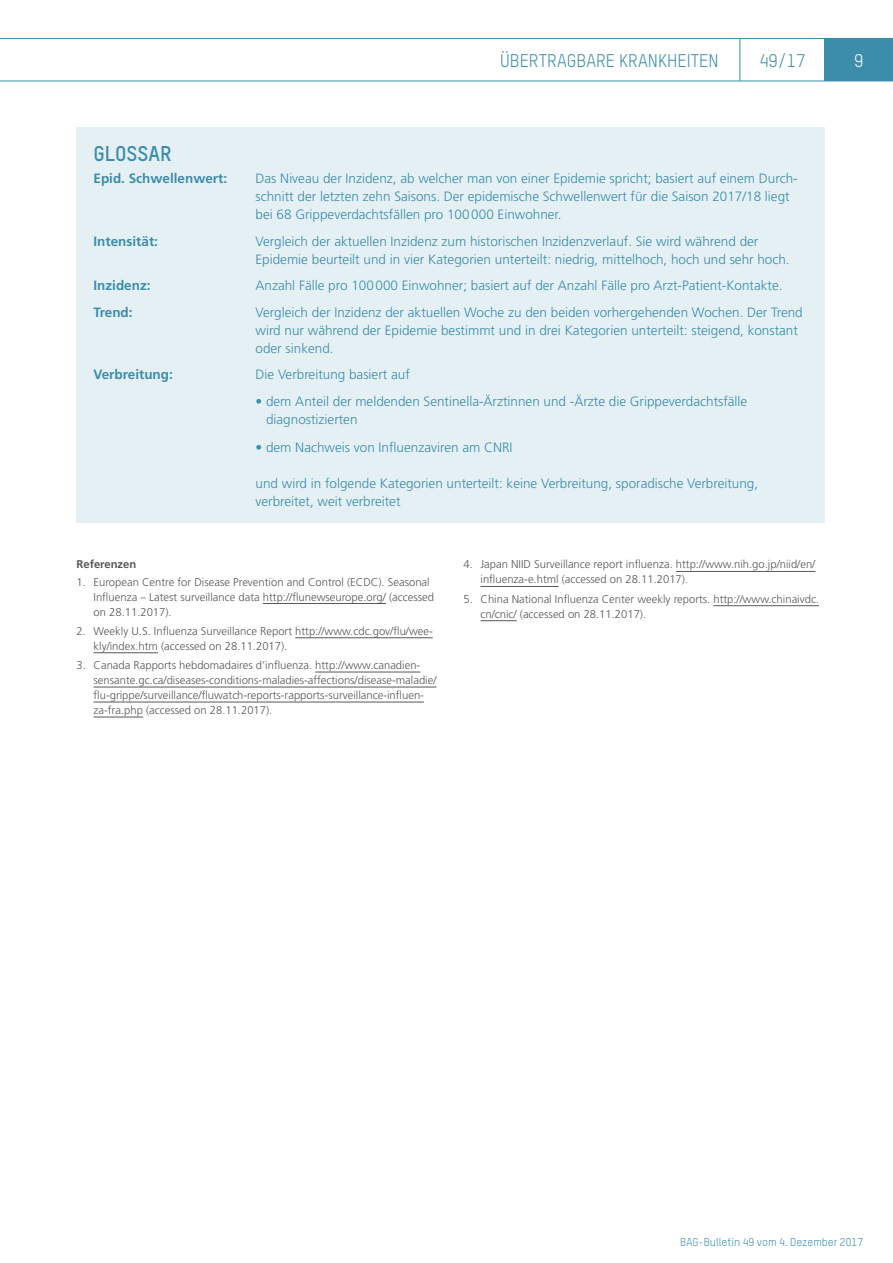
<style>
.page{position:relative;width:893px;height:1263px;background:#fff}
.page>*{position:absolute;margin:0;border:0;box-sizing:border-box;transform-origin:0 0}
.Infobox_Titel{font:700 21px "TSTAR";color:#3b8daa}
.t1{font:18px "TSTAR";color:#3b8daa}
.t2{font:18px "TSTAR";color:#fff}
.Infobox_Lauftext{font:300 13.5px/18px "Frutiger";color:#3b8daa}
.Lauftext_Normal{font:300 13.5px/18px "Frutiger";color:#3b8daa}
.Infobox_Lauftext-2{font:700 13.5px "Frutiger";color:#3b8daa}
.t3{font:300 11.25px/15px "Frutiger";color:#57585a}
.t4{font:11.25px "TSTAR";color:#3b8daa}
.Lauftext_Klein{font:700 11.25px "Frutiger";color:#57585a}
</style>
<div class="page">
<div style="left:825px;top:38px;width:68px;height:43px;background:#3b8daa"></div>
<hr style="left:0;top:38px;width:740px;height:1px;background:#3b8daa">
<hr style="left:740px;top:38px;width:85px;height:1px;background:#3b8daa">
<hr style="left:740px;top:39px;width:1px;height:42px;background:#3b8daa">
<hr style="left:0;top:81px;width:740px;height:1px;background:#3b8daa">
<hr style="left:740px;top:81px;width:85px;height:1px;background:#3b8daa">
<hr style="left:825px;top:81px;width:68px;height:1px;background:#3b8daa">
<hr style="left:263px;top:603px;width:123px;height:1px;background:#57585a">
<hr style="left:295px;top:637px;width:138px;height:1px;background:#57585a">
<hr style="left:94px;top:652px;width:64px;height:1px;background:#57585a">
<hr style="left:315px;top:672px;width:105px;height:1px;background:#57585a">
<hr style="left:94px;top:687px;width:342px;height:1px;background:#57585a">
<hr style="left:94px;top:702px;width:330px;height:1px;background:#57585a">
<hr style="left:94px;top:717px;width:49px;height:1px;background:#57585a">
<div style="left:77px;top:128px;width:748px;height:395px;background:#e5f0f5"></div>
<hr style="left:676px;top:571px;width:139px;height:1px;background:#57585a">
<hr style="left:480px;top:586px;width:79px;height:1px;background:#57585a">
<hr style="left:713px;top:605px;width:106px;height:1px;background:#57585a">
<hr style="left:480px;top:620px;width:37px;height:1px;background:#57585a">
<h2 class="t1" style="left:500px;top:49px;width:220px">ÜBERTRAGBARE KRANKHEITEN</h2>
<h2 class="t1" style="left:759px;top:49px;width:48px">49/17</h2>
<h2 class="t2" style="left:854px;top:49px;width:11px">9</h2>
<p class="Infobox_Titel" style="left:94px;top:140px;width:80px">GLOSSAR</p>
<p class="Infobox_Lauftext-2" style="left:94px;top:170px;width:135px">Epid. Schwellenwert:</p>
<p class="Infobox_Lauftext" style="left:256px;top:169px;width:544px">Das Niveau der Inzidenz, ab welcher man von einer Epidemie spricht; basiert auf einem Durch&shy;schnitt der letzten zehn Saisons. Der epidemische Schwellenwert für die Saison 2017/18 liegt bei 68 Grippeverdachtsfällen pro 100000 Einwohner.</p>
<p class="Infobox_Lauftext-2" style="left:94px;top:233px;width:66px">Intensität:</p>
<p class="Infobox_Lauftext" style="left:256px;top:232px;width:536px">Vergleich der aktuellen Inzidenz zum historischen Inzidenzverlauf. Sie wird während der<br>Epidemie beurteilt und in vier Kategorien unterteilt: niedrig, mittelhoch, hoch und sehr hoch.</p>
<p class="Infobox_Lauftext-2" style="left:94px;top:277px;width:59px">Inzidenz:</p>
<p class="Infobox_Lauftext" style="left:256px;top:276px;width:529px">Anzahl Fälle pro 100000 Einwohner; basiert auf der Anzahl Fälle pro Arzt-Patient-Kontakte.</p>
<p class="Infobox_Lauftext-2" style="left:94px;top:304px;width:41px">Trend:</p>
<p class="Infobox_Lauftext" style="left:256px;top:303px;width:549px">Vergleich der Inzidenz der aktuellen Woche zu den beiden vorhergehenden Wochen. Der Trend wird nur während der Epidemie bestimmt und in drei Kategorien unterteilt: steigend, konstant oder sinkend.</p>
<p class="Infobox_Lauftext-2" style="left:94px;top:366px;width:81px">Verbreitung:</p>
<p class="Infobox_Lauftext" style="left:256px;top:365px;width:156px">Die Verbreitung basiert auf</p>
<p class="Infobox_Lauftext" style="left:266px;top:392px;width:483px;text-indent:-11px">• dem Anteil der meldenden Sentinella-Ärztinnen und -Ärzte die Grippeverdachtsfälle diagnostizierten</p>
<p class="Lauftext_Normal" style="left:256px;top:438px;width:259px">• dem Nachweis von Influenzaviren am CNRI</p>
<p class="Lauftext_Normal" style="left:256px;top:474px;width:504px">und wird in folgende Kategorien unterteilt: keine Verbreitung, sporadische Verbreitung, verbreitet, weit verbreitet</p>
<p class="Lauftext_Klein" style="left:77px;top:558px;width:61px">Referenzen</p>
<p class="t3" style="left:94px;top:574px;width:342px;text-indent:-17px">1. European Centre for Disease Prevention and Control (ECDC). Seasonal<br>Influenza – Latest surveillance data http://flunewseurope.org/ (accessed on 28.11.2017).</p>
<p class="t3" style="left:94px;top:623px;width:341px;text-indent:-17px">2. Weekly U.S. Influenza Surveillance Report http://www.cdc.gov/flu/wee&shy;kly/index.htm (accessed on 28.11.2017).</p>
<p class="t3" style="left:94px;top:658px;width:344px;text-indent:-17px">3. Canada Rapports hebdomadaires d’influenza. http://www.canadien&shy;sensante.gc.ca/diseases-conditions-maladies-affections/disease-maladie/ flu-grippe/surveillance/fluwatch-reports-rapports-surveillance-influen&shy;za-fra.php (accessed on 28.11.2017).</p>
<p class="t3" style="left:480px;top:557px;width:336px;text-indent:-17px">4. Japan NIID Surveillance report influenza. http://www.nih.go.jp/niid/en/ influenza-e.html (accessed on 28.11.2017).</p>
<p class="t3" style="left:480px;top:591px;width:340px;text-indent:-17px">5. China National Influenza Center weekly reports. http://www.chinaivdc. cn/cnic/ (accessed on 28.11.2017).</p>
<p class="t4" style="left:680px;top:1235px;width:184px">BAG-Bulletin 49 vom 4. Dezember 2017</p>
</div>
